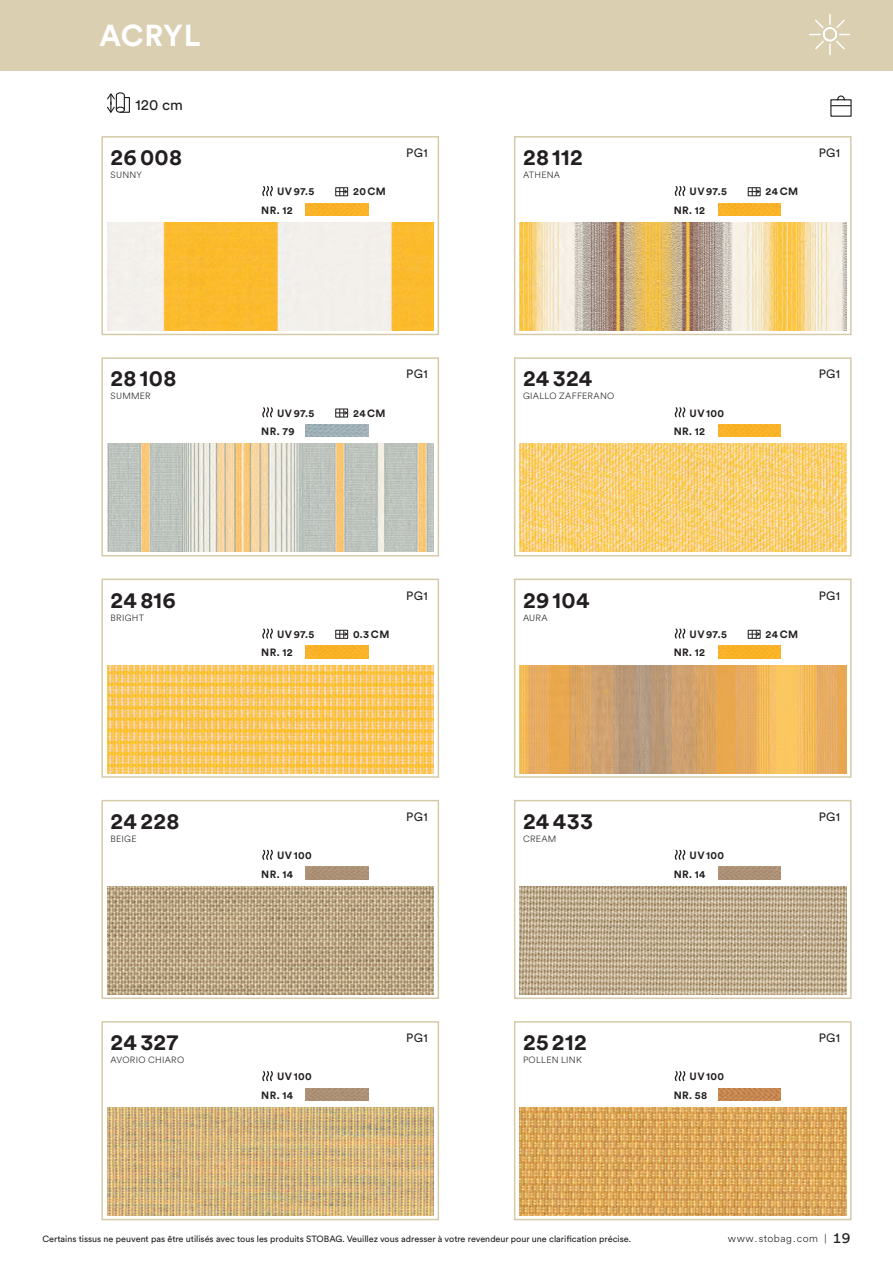
<style>
.page{position:relative;width:893px;height:1263px;background:#fff}
.page>*{position:absolute;margin:0;border:0;box-sizing:border-box;transform-origin:0 0}
.t1{font:700 30px "Circular XX";letter-spacing:.01em;color:#fff}
.t2{font:700 22.5px "Circular XX";letter-spacing:.015em;color:#231f20}
.t3{font:15px "Circular XX";color:#231f20}
.t4{font:12px "Circular XX";letter-spacing:.03em;color:#231f20}
.t5{font:700 10.5px "Circular XX";letter-spacing:.04em;color:#231f20}
.t6{font:300 10.5px "Circular XX";letter-spacing:.04em;color:#231f20}
.t7{font:9px "Circular XX";color:#231f20}
.t8{font:300 9px "Circular XX";letter-spacing:.03em;color:#231f20}
.s1{font-weight:400;font-size:15px}
</style>
<div class="page">
<svg style="left:830px;top:95px;width:22px;height:22px"></svg>
<svg style="left:262px;top:186px;width:11px;height:10px"></svg>
<svg style="left:262px;top:407px;width:11px;height:11px"></svg>
<svg style="left:262px;top:628px;width:11px;height:11px"></svg>
<svg style="left:262px;top:849px;width:11px;height:11px"></svg>
<svg style="left:262px;top:1071px;width:11px;height:11px"></svg>
<img style="left:306px;top:203px;width:62px;height:13px">
<img style="left:306px;top:424px;width:62px;height:13px">
<img style="left:306px;top:646px;width:62px;height:12px">
<img style="left:306px;top:867px;width:62px;height:12px">
<img style="left:306px;top:1088px;width:62px;height:13px">
<div style="left:335px;top:187px;width:13px;height:9px;border:1px solid #231f20"></div>
<svg style="left:336px;top:188px;width:12px;height:8px"></svg>
<div style="left:335px;top:409px;width:13px;height:8px;border:1px solid #231f20"></div>
<svg style="left:336px;top:409px;width:12px;height:8px"></svg>
<div style="left:335px;top:630px;width:13px;height:9px;border:1px solid #231f20"></div>
<svg style="left:336px;top:630px;width:12px;height:8px"></svg>
<svg style="left:674px;top:186px;width:12px;height:10px"></svg>
<svg style="left:674px;top:407px;width:12px;height:11px"></svg>
<svg style="left:674px;top:628px;width:12px;height:11px"></svg>
<svg style="left:674px;top:849px;width:12px;height:11px"></svg>
<svg style="left:674px;top:1071px;width:12px;height:11px"></svg>
<img style="left:718px;top:203px;width:62px;height:13px">
<img style="left:718px;top:424px;width:62px;height:13px">
<img style="left:718px;top:646px;width:62px;height:12px">
<img style="left:718px;top:867px;width:62px;height:12px">
<img style="left:718px;top:1088px;width:62px;height:13px">
<div style="left:748px;top:187px;width:12px;height:9px;border:1px solid #231f20"></div>
<svg style="left:748px;top:188px;width:12px;height:8px"></svg>
<div style="left:748px;top:630px;width:12px;height:9px;border:1px solid #231f20"></div>
<svg style="left:748px;top:630px;width:12px;height:8px"></svg>
<div style="left:101px;top:136px;width:338px;height:199px;border:2px solid #bbaa72"></div>
<div style="left:101px;top:357px;width:338px;height:199px;border:2px solid #bbaa72"></div>
<div style="left:101px;top:579px;width:338px;height:199px;border:2px solid #bbaa72"></div>
<div style="left:101px;top:800px;width:338px;height:199px;border:2px solid #bbaa72"></div>
<div style="left:101px;top:1021px;width:338px;height:199px;border:2px solid #bbaa72"></div>
<div style="left:514px;top:136px;width:338px;height:199px;border:2px solid #bbaa72"></div>
<div style="left:514px;top:357px;width:338px;height:199px;border:2px solid #bbaa72"></div>
<div style="left:514px;top:579px;width:338px;height:199px;border:2px solid #bbaa72"></div>
<div style="left:514px;top:800px;width:338px;height:199px;border:2px solid #bbaa72"></div>
<div style="left:514px;top:1021px;width:338px;height:199px;border:2px solid #bbaa72"></div>
<img style="left:107px;top:223px;width:327px;height:108px">
<img style="left:107px;top:444px;width:327px;height:108px">
<img style="left:107px;top:665px;width:327px;height:108px">
<img style="left:107px;top:886px;width:327px;height:108px">
<img style="left:107px;top:1107px;width:327px;height:108px">
<img style="left:520px;top:223px;width:326px;height:108px">
<img style="left:520px;top:444px;width:326px;height:108px">
<img style="left:520px;top:665px;width:326px;height:108px">
<img style="left:520px;top:886px;width:326px;height:108px">
<img style="left:520px;top:1107px;width:326px;height:108px">
<div style="left:0;top:0;width:893px;height:70px;background:#dacfb0"></div>
<svg style="left:107px;top:92px;width:23px;height:21px"></svg>
<svg style="left:809px;top:14px;width:42px;height:41px"></svg>
<h1 class="t1" style="left:99px;top:15px;width:102px">ACRYL</h1>
<h3 class="t3" style="left:135px;top:95px;width:49px">120 cm</h3>
<h2 class="t2" style="left:111px;top:142px;width:73px">26008</h2>
<h3 class="t4" style="left:406px;top:145px;width:23px">PG1</h3>
<h2 class="t2" style="left:523px;top:142px;width:61px">28112</h2>
<h3 class="t4" style="left:819px;top:145px;width:23px">PG1</h3>
<p class="t8" style="left:111px;top:169px;width:33px">SUNNY</p>
<p class="t8" style="left:523px;top:169px;width:39px">ATHENA</p>
<p class="t5" style="left:277px;top:184px;width:39px">UV97.5</p>
<p class="t5" style="left:353px;top:184px;width:34px">20CM</p>
<p class="t5" style="left:690px;top:184px;width:39px">UV97.5</p>
<p class="t5" style="left:765px;top:184px;width:34px">24CM</p>
<p class="t5" style="left:261px;top:203px;width:33px">NR. 12</p>
<p class="t5" style="left:674px;top:203px;width:33px">NR. 12</p>
<h2 class="t2" style="left:111px;top:363px;width:67px">28108</h2>
<h3 class="t4" style="left:406px;top:366px;width:23px">PG1</h3>
<h2 class="t2" style="left:523px;top:363px;width:71px">24324</h2>
<h3 class="t4" style="left:819px;top:366px;width:23px">PG1</h3>
<p class="t8" style="left:111px;top:390px;width:42px">SUMMER</p>
<p class="t8" style="left:523px;top:390px;width:93px">GIALLO ZAFFERANO</p>
<p class="t5" style="left:277px;top:406px;width:39px">UV97.5</p>
<p class="t5" style="left:353px;top:406px;width:34px">24CM</p>
<p class="t5" style="left:690px;top:406px;width:36px">UV100</p>
<p class="t5" style="left:261px;top:424px;width:35px">NR. 79</p>
<p class="t5" style="left:674px;top:424px;width:33px">NR. 12</p>
<h2 class="t2" style="left:111px;top:584px;width:67px">24816</h2>
<h3 class="t4" style="left:406px;top:587px;width:23px">PG1</h3>
<h2 class="t2" style="left:523px;top:584px;width:68px">29104</h2>
<h3 class="t4" style="left:819px;top:587px;width:23px">PG1</h3>
<p class="t8" style="left:111px;top:611px;width:35px">BRIGHT</p>
<p class="t8" style="left:523px;top:611px;width:26px">AURA</p>
<p class="t5" style="left:277px;top:627px;width:39px">UV97.5</p>
<p class="t5" style="left:353px;top:627px;width:38px">0.3CM</p>
<p class="t5" style="left:690px;top:627px;width:39px">UV97.5</p>
<p class="t5" style="left:765px;top:627px;width:34px">24CM</p>
<p class="t5" style="left:261px;top:646px;width:33px">NR. 12</p>
<p class="t5" style="left:674px;top:646px;width:33px">NR. 12</p>
<h2 class="t2" style="left:111px;top:805px;width:71px">24228</h2>
<h3 class="t4" style="left:406px;top:809px;width:23px">PG1</h3>
<h2 class="t2" style="left:523px;top:805px;width:72px">24433</h2>
<h3 class="t4" style="left:819px;top:809px;width:23px">PG1</h3>
<p class="t8" style="left:111px;top:833px;width:28px">BEIGE</p>
<p class="t8" style="left:523px;top:833px;width:35px">CREAM</p>
<p class="t5" style="left:277px;top:848px;width:36px">UV100</p>
<p class="t5" style="left:690px;top:848px;width:36px">UV100</p>
<p class="t5" style="left:261px;top:867px;width:33px">NR. 14</p>
<p class="t5" style="left:674px;top:867px;width:33px">NR. 14</p>
<h2 class="t2" style="left:111px;top:1027px;width:69px">24327</h2>
<h3 class="t4" style="left:406px;top:1030px;width:23px">PG1</h3>
<h2 class="t2" style="left:523px;top:1027px;width:65px">25 212</h2>
<h3 class="t4" style="left:819px;top:1030px;width:23px">PG1</h3>
<p class="t8" style="left:111px;top:1054px;width:75px">AVORIO CHIARO</p>
<p class="t8" style="left:523px;top:1054px;width:60px">POLLEN LINK</p>
<p class="t5" style="left:277px;top:1069px;width:36px">UV100</p>
<p class="t5" style="left:690px;top:1069px;width:36px">UV100</p>
<p class="t5" style="left:261px;top:1088px;width:33px">NR. 14</p>
<p class="t5" style="left:674px;top:1088px;width:35px">NR. 58</p>
<p class="t7" style="left:43px;top:1233px;width:590px">Certains tissus ne peuvent pas être utilisés avec tous les produits STOBAG. Veuillez vous adresser à votre revendeur pour une clarification précise.</p>
<p class="t6" style="left:728px;top:1231px;width:124px">www.stobag.com | <span class="s1">19</span></p>
</div>
